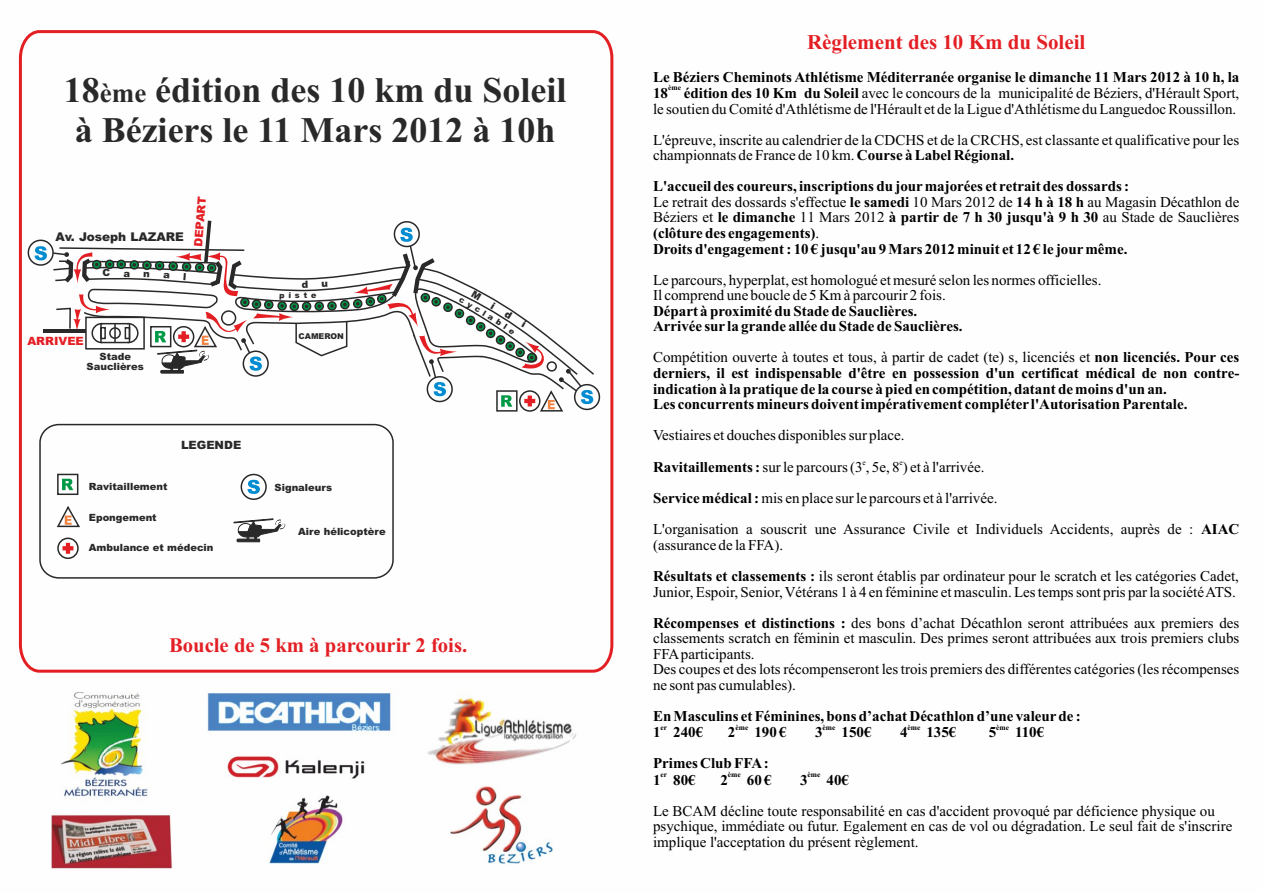
<style>
.page{position:relative;width:1263px;height:893px;background:#fff}
.page>*{position:absolute;margin:0;border:0;box-sizing:border-box;transform-origin:0 0}
.t1{font:700 36px/39.9px "Times New Roman";color:#292929;text-align:center}
.t2{font:700 21px "Times New Roman";color:#e31f24}
.t3{font:700 20.7px "Times New Roman";color:#e31f24}
.t4{font:15px/15.6px "Times New Roman";color:#000}
.t5{font:700 15px/15.6px "Times New Roman";color:#000}
.t6{font:900 12px "Arial";color:#292929}
.t7{font:900 11.4px "Arial";color:#e31f24}
.t8{font:900 11.4px "Arial";color:#292929}
.t9{font:900 9.9px/9.9px "Arial";color:#292929;text-align:center}
.t10{font:900 8.1px "Arial";color:#292929}
.t11{font:700 7.5px "Times New Roman";color:#000}
.t12{font:7.5px "Times New Roman";color:#000}
.s1{font-size:27px}
.s2{font-weight:700}
.s3{font-weight:400}
</style>
<div class="page">
<img style="left:51px;top:692px;width:525px;height:178px">
<svg style="left:18px;top:30px;width:596px;height:643px"></svg>
<svg style="left:247px;top:480px;width:13px;height:14px"></svg>
<div style="left:241px;top:474px;width:26px;height:26px;border:2px solid #292929;border-radius:50%"></div>
<div style="left:574px;top:384px;width:26px;height:26px;border:2px solid #292929;border-radius:50%"></div>
<div style="left:57px;top:474px;width:21px;height:21px;border:2px solid #292929"></div>
<svg style="left:62px;top:479px;width:11px;height:11px"></svg>
<svg style="left:62px;top:543px;width:11px;height:11px"></svg>
<div style="left:57px;top:538px;width:22px;height:21px;border:2px solid #292929;border-radius:50%"></div>
<svg style="left:56px;top:505px;width:25px;height:23px"></svg>
<svg style="left:234px;top:519px;width:51px;height:23px"></svg>
<div style="left:39px;top:424px;width:355px;height:155px;border:2px solid #292929;border-radius:18px"></div>
<svg style="left:26px;top:221px;width:567px;height:191px"></svg>
<h1 class="t1" style="left:64px;top:73px;width:504px">18<span class="s1">ème</span> édition des 10 km du Soleil à Béziers le 11 Mars 2012 à 10h</h1>
<p class="t6" style="left:56px;top:233px;width:130px">Av. Joseph LAZARE</p>
<p class="t9" style="left:102px;top:269px;width:9px">C</p>
<p class="t7" style="left:194px;top:246px;width:52px;rotate:-85deg">DEPART</p>
<p class="t7" style="left:27px;top:336px;width:58px">ARRIVEE</p>
<p class="t9" style="left:87px;top:352px;width:59px">Stade<br>Sauclières</p>
<p class="t8" style="left:181px;top:441px;width:62px">LEGENDE</p>
<p class="t9" style="left:89px;top:482px;width:80px">Ravitaillement</p>
<p class="t9" style="left:89px;top:513px;width:69px">Epongement</p>
<p class="t9" style="left:89px;top:544px;width:126px">Ambulance et médecin</p>
<p class="t10" style="left:295px;top:292px;width:6px">s</p>
<p class="t10" style="left:299px;top:333px;width:47px">CAMERON</p>
<p class="t9" style="left:275px;top:483px;width:59px">Signaleurs</p>
<p class="t9" style="left:298px;top:527px;width:89px">Aire hélicoptère</p>
<h3 class="t3" style="left:169px;top:638px;width:300px">Boucle de 5 km à parcourir 2 fois.</h3>
<h2 class="t2" style="left:807px;top:35px;width:280px">Règlement des 10 Km du Soleil</h2>
<p class="t5" style="left:653px;top:70px;width:588px">Le Béziers Cheminots Athlétisme Méditerranée organise le dimanche 11 Mars 2012 à 10 h, la</p>
<p class="t11" style="left:668px;top:85px;width:14px">ème</p>
<p class="t4" style="left:653px;top:87px;width:588px"><span class="s2">18 édition des 10 Km du Soleil</span> avec le concours de la municipalité de Béziers, d'Hérault Sport, le soutien du Comité d'Athlétisme de l'Hérault et de la Ligue d'Athlétisme du Languedoc Roussillon.</p>
<p class="t4" style="left:653px;top:133px;width:588px">L'épreuve, inscrite au calendrier de la CDCHS et de la CRCHS, est classante et qualificative pour les championnats de France de 10 km. <span class="s2">Course à Label Régional.</span></p>
<p class="t5" style="left:653px;top:180px;width:588px">L'accueil des coureurs, inscriptions du jourmajorées et retrait des dossards :<br><span class="s3">Le retrait des dossards s'effectue</span> le samedi <span class="s3">10 Mars 2012 de</span> 14 h à 18 h <span class="s3">au Magasin Décathlon de Béziers et</span> le dimanche <span class="s3">11 Mars 2012</span> à partir de 7 h 30 jusqu'à 9 h 30 <span class="s3">au Stade de Sauclières </span>(clôture des engagements)<span class="s3">.<br></span>Droits d'engagement : 10 € jusqu'au 9 Mars 2012 minuit et 12 € le jourmême.</p>
<p class="t4" style="left:653px;top:273px;width:450px">Le parcours, hyperplat, est homologué et mesuré selon les normes officielles.<br>Il comprend une boucle de 5 Km à parcourir 2 fois.</p>
<p class="t5" style="left:653px;top:304px;width:311px">Départ à proximité du Stade de Sauclières.<br>Arrivée sur la grande allée du Stade de Sauclières.</p>
<p class="t5" style="left:653px;top:351px;width:588px"><span class="s3">Compétition ouverte à toutes et tous, à partir de cadet (te) s, licenciés et</span> non licenciés. Pour ces derniers, il est indispensable d'être en possession d'un certificat médical de non contre&shy;indication à la pratique de la course à pied en compétition, datant de moins d'un an.<br>Les concurrents mineurs doivent impérativement compléter l'Autorisation Parentale.</p>
<p class="t4" style="left:653px;top:429px;width:253px">Vestiaires et douches disponibles sur place.</p>
<p class="t12" style="left:862px;top:459px;width:5px">e</p>
<p class="t12" style="left:899px;top:459px;width:5px">e</p>
<p class="t4" style="left:653px;top:453px;width:588px;line-height:31px"><span class="s2">Ravitaillements :</span>sur le parcours (3 , 5e, 8 ) et à l'arrivée.<br><span class="s2">Service médical :</span>mis en place sur le parcours et à l'arrivée.<br>L'organisation a souscrit une Assurance Civile et Individuels Accidents, auprès de : <span class="s2">AIAC</span></p>
<p class="t4" style="left:653px;top:531px;width:587px;line-height:31px">(assurance de la FFA).<br><span class="s2">Résultats et classements :</span> ils seront établis par ordinateur pour le scratch et les catégories Cadet,</p>
<p class="t4" style="left:653px;top:577px;width:588px;line-height:31px">Junior, Espoir, Senior, Vétérans 1 à 4 en féminine et masculin. Les temps sont pris par la société ATS.<br><span class="s2">Récompenses et distinctions :</span> des bons d’achat Décathlon seront attribuées aux premiers des</p>
<p class="t4" style="left:653px;top:632px;width:588px">classements scratch en féminin et masculin. Des primes seront attribuées aux trois premiers clubs FFAparticipants.<br>Des coupes et des lots récompenseront les trois premiers des différentes catégories (les récompenses ne sont pas cumulables).</p>
<p class="t5" style="left:653px;top:710px;width:429px">En Masculins et Féminines, bons d’achat Décathlon d’une valeurde :</p>
<p class="t11" style="left:660px;top:725px;width:8px">er</p>
<p class="t11" style="left:735px;top:725px;width:14px">ème</p>
<p class="t11" style="left:823px;top:725px;width:14px">ème</p>
<p class="t11" style="left:907px;top:725px;width:14px">ème</p>
<p class="t11" style="left:996px;top:725px;width:14px">ème</p>
<p class="t5" style="left:653px;top:726px;width:52px">1 240€</p>
<p class="t5" style="left:728px;top:726px;width:9px">2</p>
<p class="t5" style="left:754px;top:726px;width:34px">190 €</p>
<p class="t5" style="left:815px;top:726px;width:9px">3</p>
<p class="t5" style="left:841px;top:726px;width:31px">150€</p>
<p class="t5" style="left:900px;top:726px;width:9px">4</p>
<p class="t5" style="left:926px;top:726px;width:31px">135€</p>
<p class="t5" style="left:989px;top:726px;width:9px">5</p>
<p class="t5" style="left:1015px;top:726px;width:31px">110€</p>
<p class="t5" style="left:653px;top:757px;width:117px">Primes Club FFA:</p>
<p class="t11" style="left:660px;top:772px;width:8px">er</p>
<p class="t11" style="left:728px;top:772px;width:14px">ème</p>
<p class="t11" style="left:808px;top:772px;width:14px">ème</p>
<p class="t5" style="left:653px;top:773px;width:44px">1 80€</p>
<p class="t5" style="left:720px;top:773px;width:9px">2</p>
<p class="t5" style="left:747px;top:773px;width:26px">60 €</p>
<p class="t5" style="left:800px;top:773px;width:9px">3</p>
<p class="t5" style="left:826px;top:773px;width:24px">40€</p>
<p class="t4" style="left:653px;top:804px;width:581px">Le BCAM décline toute responsabilité en cas d'accident provoqué par déficience physique ou psychique, immédiate ou futur. Egalement en cas de vol ou dégradation. Le seul fait de s'inscrire implique l'acceptation du présent règlement.</p>
</div>
